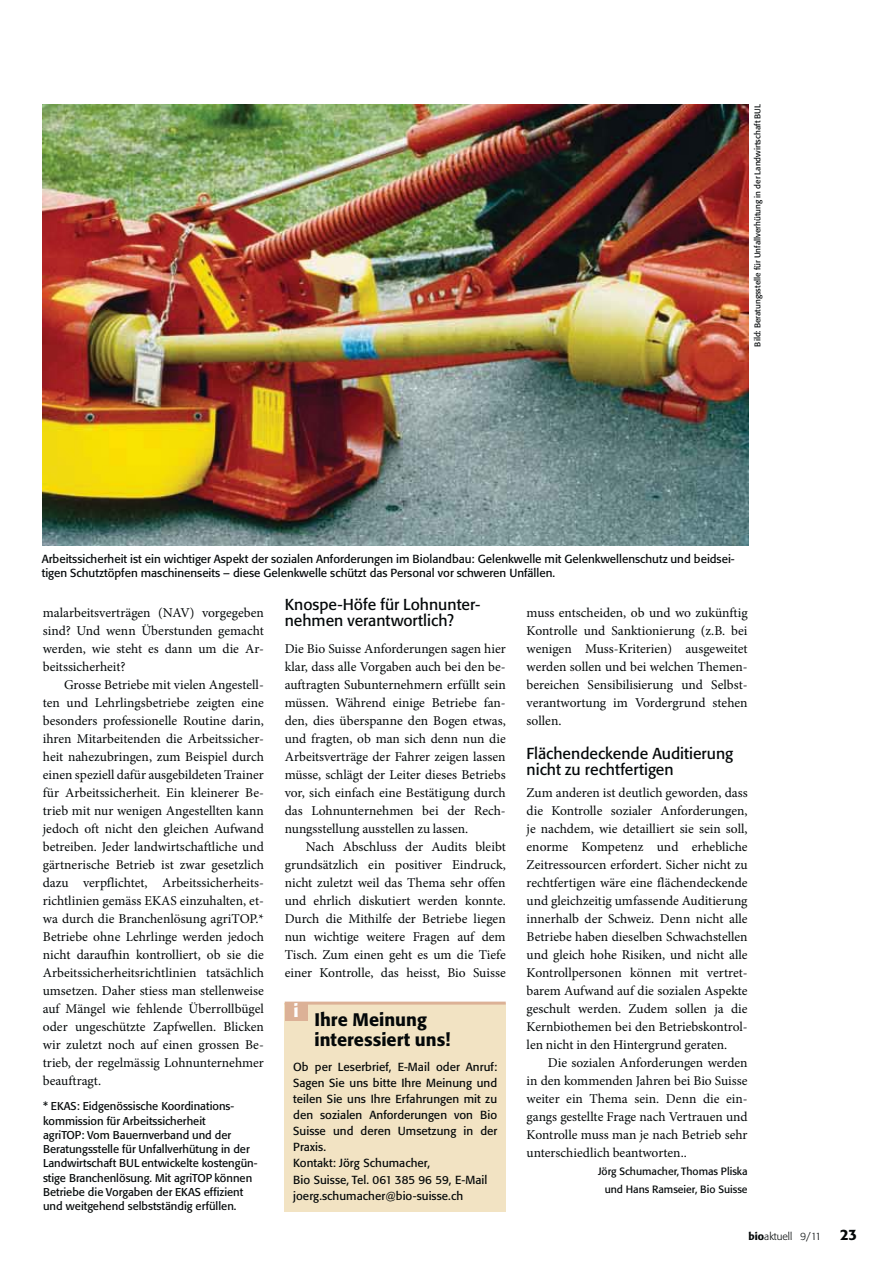
<style>
.page{position:relative;width:893px;height:1263px;background:#fff}
.page>*{position:absolute;margin:0;border:0;box-sizing:border-box;transform-origin:0 0}
.t1{font:500 18px/20.2px "Formata BQ";color:#040809}
.t2{font:500 18px "Formata BQ";color:#fff}
.t3{font:15.75px/16.5px "Formata BQ";color:#040809}
.t4{font:13.5px/18px "Minion Pro";color:#040809;text-align:justify}
.t5{font:11.55px/16px "Formata BQ";color:#040809}
.t6{font:11.25px/14.2px "Formata BQ";color:#040809}
.t7{font:10.5px/18px "Formata BQ";color:#040809;text-align:right}
.t8{font:300 10.5px "Formata BQ";color:#040809}
.t9{font:8.25px "Formata BQ";color:#040809}
.s1{font-weight:500}
.s2{font-weight:500;font-size:15px}
</style>
<div class="page">
<img style="left:42px;top:105px;width:706px;height:440px">
<div style="left:285px;top:1003px;width:221px;height:208px;background:#f2e3c3"></div>
<hr style="left:285px;top:1002px;width:221px;height:3px;background:#dcb196">
<div style="left:285px;top:1003px;width:23px;height:18px;background:#dcb196"></div>
<p class="t9" style="left:753px;top:347px;width:244px;rotate:-90deg">Bild: Beratungsstelle für Unfallverhütung in der Landwirtschaft BUL</p>
<p class="t5" style="left:42px;top:552px;width:694px;line-height:14.5px">Arbeitssicherheit ist ein wichtiger Aspekt der sozialen Anforderungen im Biolandbau: Gelenkwelle mit Gelenkwellenschutz und beidsei&shy;tigen Schutztöpfen maschinenseits – diese Gelenkwelle schützt das Personal vor schweren Unfällen.</p>
<p class="t4" style="left:43px;top:605px;width:222px">malarbeitsverträgen (NAV) vorgegeben sind? Und wenn Überstunden gemacht werden, wie steht es dann um die Ar&shy;beitssicherheit?</p>
<p class="t4" style="left:43px;top:677px;width:223px;text-indent:21px">Grosse Betriebe mit vielen Angestell&shy;ten und Lehrlingsbetriebe zeigten eine besonders professionelle Routine darin, ihren Mitarbeitenden die Arbeitssicher&shy;heit nahezubringen, zum Beispiel durch einen speziell dafür ausgebildeten Trainer für Arbeitssicherheit. Ein kleinerer Be&shy;trieb mit nur wenigen Angestellten kann jedoch oft nicht den gleichen Aufwand betreiben. Jeder landwirtschaftliche und gärtnerische Betrieb ist zwar gesetzlich dazu verpflichtet, Arbeitssicherheits&shy;richtlinien gemäss EKAS einzuhalten, et&shy;wa durch die Branchenlösung agriTOP.* Betriebe ohne Lehrlinge werden jedoch nicht daraufhin kontrolliert, ob sie die Arbeitssicherheitsrichtlinien tatsächlich umsetzen. Daher stiess man stellenweise auf Mängel wie fehlende Überrollbügel oder ungeschützte Zapfwellen. Blicken wir zuletzt noch auf einen grossen Be&shy;trieb, der regelmässig Lohnunternehmer beauftragt.</p>
<p class="t6" style="left:43px;top:1100px;width:216px">* EKAS: Eidgenössische Koordinations&shy;kommission für Arbeitssicherheit<br>agriTOP: Vom Bauernverband und der Beratungsstelle für Unfallverhütung in der Landwirtschaft BUL entwickelte kostengün&shy;stige Branchenlösung. Mit agriTOP können Betriebe die Vorgaben der EKAS effizient und weitgehend selbstständig erfüllen.</p>
<p class="t3" style="left:285px;top:597px;width:197px">Knospe-Höfe für Lohnunter&shy;nehmen verantwortlich?</p>
<p class="t4" style="left:285px;top:641px;width:223px">Die Bio Suisse Anforderungen sagen hier klar, dass alle Vorgaben auch bei den be&shy;auftragten Subunternehmern erfüllt sein müssen. Während einige Betriebe fan&shy;den, dies überspanne den Bogen etwas, und fragten, ob man sich denn nun die Arbeitsverträge der Fahrer zeigen lassen müsse, schlägt der Leiter dieses Betriebs vor, sich einfach eine Bestätigung durch das Lohnunternehmen bei der Rech&shy;nungsstellung ausstellen zu lassen.</p>
<p class="t4" style="left:285px;top:839px;width:223px;text-indent:21px">Nach Abschluss der Audits bleibt grundsätzlich ein positiver Eindruck, nicht zuletzt weil das Thema sehr offen und ehrlich diskutiert werden konnte.<br>Durch die Mithilfe der Betriebe liegen nun wichtige weitere Fragen auf dem Tisch. Zum einen geht es um die Tiefe einer Kontrolle, das heisst, Bio Suisse</p>
<h1 class="t2" style="left:294px;top:1002px;width:7px">i</h1>
<h1 class="t1" style="left:314px;top:1010px;width:138px">Ihre Meinung interessiert uns!</h1>
<p class="t5" style="left:293px;top:1059px;width:206px">Ob per Leserbrief, E-Mail oder Anruf:<br>Sagen Sie uns bitte Ihre Meinung und teilen Sie uns Ihre Erfahrungen mit zu den sozialen Anforderungen von Bio<br>Suisse und deren Umsetzung in der<br>Praxis.<br>Kontakt: Jörg Schumacher,<br>Bio Suisse, Tel. 061 385 96 59, E-Mail joerg.schumacher@bio-suisse.ch</p>
<p class="t4" style="left:526px;top:605px;width:223px">muss entscheiden, ob und wo zukünftig Kontrolle und Sanktionierung (z.B. bei wenigen Muss-Kriterien) ausgeweitet werden sollen und bei welchen Themen&shy;bereichen Sensibilisierung und Selbst&shy;verantwortung im Vordergrund stehen sollen.</p>
<p class="t3" style="left:526px;top:746px;width:208px">Flächendeckende Auditierung nicht zu rechtfertigen</p>
<p class="t4" style="left:526px;top:785px;width:223px">Zum anderen ist deutlich geworden, dass die Kontrolle sozialer Anforderungen, je nachdem, wie detailliert sie sein soll, enorme Kompetenz und erhebliche Zeitressourcen erfordert. Sicher nicht zu rechtfertigen wäre eine flächendeckende und gleichzeitig umfassende Auditierung innerhalb der Schweiz. Denn nicht alle Betriebe haben dieselben Schwachstellen und gleich hohe Risiken, und nicht alle Kontrollpersonen können mit vertret&shy;barem Aufwand auf die sozialen Aspekte geschult werden. Zudem sollen ja die Kernbiothemen bei den Betriebskontrol&shy;len nicht in den Hintergrund geraten.</p>
<p class="t4" style="left:526px;top:1055px;width:223px;text-indent:21px">Die sozialen Anforderungen werden in den kommenden Jahren bei Bio Suisse weiter ein Thema sein. Denn die ein&shy;gangs gestellte Frage nach Vertrauen und Kontrolle muss man je nach Betrieb sehr unterschiedlich beantworten..</p>
<p class="t7" style="left:598px;top:1163px;width:151px">Jörg Schumacher, Thomas Pliska und Hans Ramseier, Bio Suisse</p>
<p class="t8" style="left:748px;top:1231px;width:110px"><span class="s1">bio</span>aktuell 9/11 <span class="s2">23</span></p>
</div>
